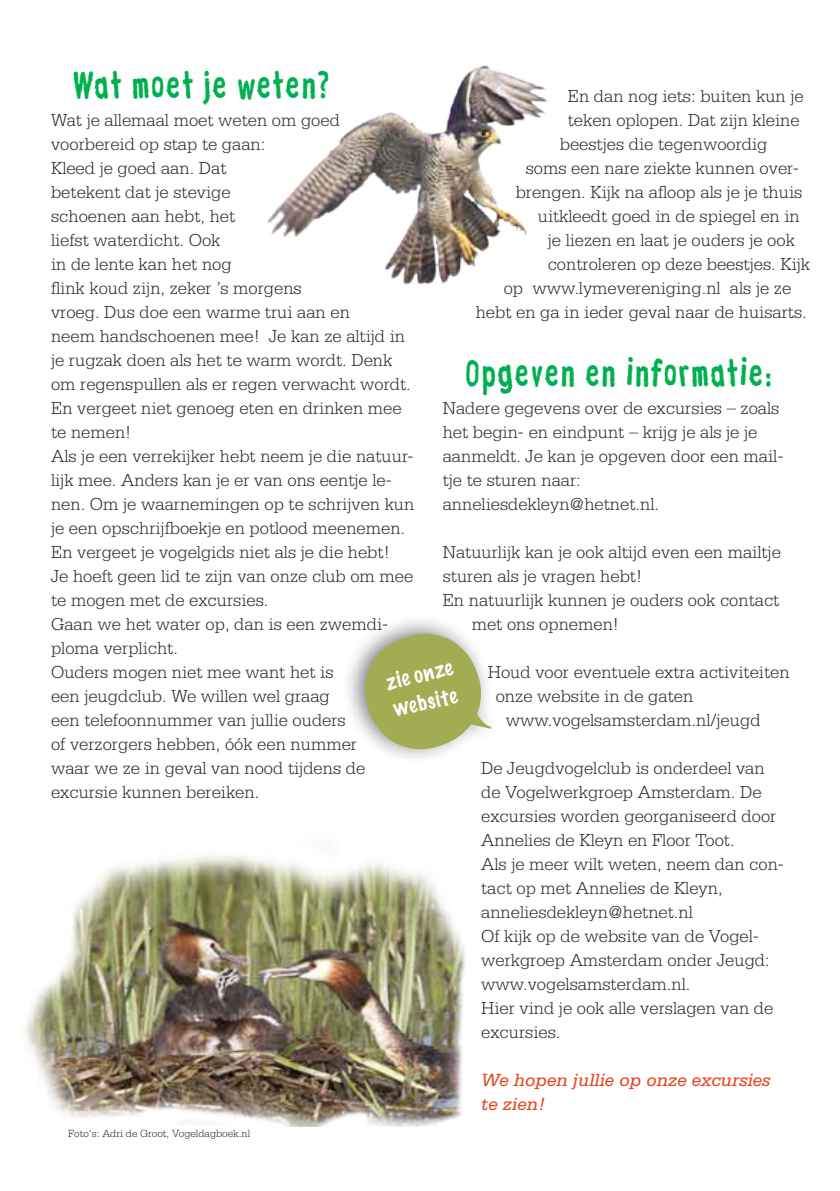
<style>
.page{position:relative;width:840px;height:1191px;background:#fff}
.page>*{position:absolute;margin:0;border:0;box-sizing:border-box;transform-origin:0 0}
.t1{font:36px "Linotype Russisch Brot Eat";letter-spacing:.08em;color:#00b050;scale:.8 1}
.t2{font:100 21px/28px "Marker Felt";color:#fff}
.t3{font:italic 18.6px/24px "Serifa";color:#e6431f}
.t4{font:300 18.4px/24px "Serifa";color:#282829}
.t5{font:300 11px "Serifa";color:#282829}
</style>
<div class="page">
<svg style="left:350px;top:620px;width:142px;height:138px"></svg>
<img style="left:267px;top:65px;width:281px;height:220px">
<img style="left:25px;top:856px;width:440px;height:270px">
<h1 class="t1" style="left:74px;top:61px;width:321px">Wat moet je weten?</h1>
<p class="t4" style="left:51px;top:108px;width:364px">Wat je allemaal moet weten om goed voorbereid op stap te gaan:<br>Kleed je goed aan. Dat<br>betekent dat je stevige<br>schoenen aan hebt, het<br>liefst waterdicht. Ook<br>in de lente kan het nog<br>flink koud zijn, zeker ’s morgens<br>vroeg. Dus doe een warme trui aan en<br>neem handschoenen mee! Je kan ze altijd in je rugzak doen als het te warm wordt. Denk om regenspullen als er regen verwacht wordt.<br>En vergeet niet genoeg eten en drinken mee te nemen!<br>Als je een verrekijker hebt neem je die natuur&shy;lijk mee. Anders kan je er van ons eentje le&shy;nen. Om je waarnemingen op te schrijven kun je een opschrijfboekje en potlood meenemen.<br>En vergeet je vogelgids niet als je die hebt!<br>Je hoeft geen lid te zijn van onze club om mee te mogen met de excursies.<br>Gaan we het water op, dan is een zwemdi&shy;ploma verplicht.<br>Ouders mogen niet mee want het is<br>een jeugdclub. We willen wel graag<br>een telefoonnummer van jullie ouders<br>of verzorgers hebben, óók een nummer<br>waar we ze in geval van nood tijdens de excursie kunnen bereiken.</p>
<p class="t4" style="left:567px;top:84px;width:237px">En dan nog iets: buiten kun je</p>
<p class="t4" style="left:567px;top:108px;width:233px">teken oplopen. Dat zijn kleine</p>
<p class="t4" style="left:559px;top:132px;width:209px">beestjes die tegenwoordig</p>
<p class="t4" style="left:525px;top:156px;width:274px">soms een nare ziekte kunnen over-</p>
<p class="t4" style="left:515px;top:180px;width:288px">brengen. Kijk na afloop als je je thuis</p>
<p class="t4" style="left:537px;top:204px;width:263px">uitkleedt goed in de spiegel en in</p>
<p class="t4" style="left:547px;top:228px;width:248px">je liezen en laat je ouders je ook</p>
<p class="t4" style="left:547px;top:252px;width:264px">controleren op deze beestjes. Kijk</p>
<p class="t4" style="left:503px;top:276px;width:289px">op www.lymevereniging.nl als je ze</p>
<p class="t4" style="left:475px;top:300px;width:332px">hebt en ga in ieder geval naar de huisarts.</p>
<h1 class="t1" style="left:465px;top:349px;width:384px">Opgeven en informatie:</h1>
<p class="t4" style="left:442px;top:396px;width:342px">Nadere gegevens over de excursies – zoals het begin- en eindpunt – krijg je als je je aanmeldt. Je kan je opgeven door een mail&shy;tje te sturen naar: anneliesdekleyn@hetnet.nl.</p>
<p class="t4" style="left:442px;top:540px;width:339px">Natuurlijk kan je ook altijd even een mailtje</p>
<p class="t4" style="left:442px;top:564px;width:201px">sturen als je vragen hebt!</p>
<p class="t4" style="left:442px;top:588px;width:338px">En natuurlijk kunnen je ouders ook contact</p>
<p class="t4" style="left:471px;top:612px;width:149px">met ons opnemen!</p>
<p class="t4" style="left:487px;top:660px;width:303px">Houd voor eventuele extra activiteiten</p>
<p class="t4" style="left:495px;top:684px;width:199px">onze website in de gaten</p>
<p class="t4" style="left:505px;top:708px;width:256px">www.vogelsamsterdam.nl/jeugd</p>
<p class="t4" style="left:481px;top:756px;width:304px">De Jeugdvogelclub is onderdeel van de Vogelwerkgroep Amsterdam. De excursies worden georganiseerd door<br>Annelies de Kleyn en Floor Toot.<br>Als je meer wilt weten, neem dan con&shy;tact op met Annelies de Kleyn, anneliesdekleyn@hetnet.nl<br>Of kijk op de website van de Vogel&shy;werkgroep Amsterdam onder Jeugd: www.vogelsamsterdam.nl.<br>Hier vind je ook alle verslagen van de excursies.</p>
<p class="t3" style="left:481px;top:1068px;width:291px">We hopen jullie op onze excursies te zien!</p>
<p class="t2" style="left:382px;top:668px;width:69px;rotate:-13deg">zie onze website</p>
<p class="t5" style="left:68px;top:1127px;width:183px">Foto's: Adri de Groot, Vogeldagboek.nl</p>
</div>
